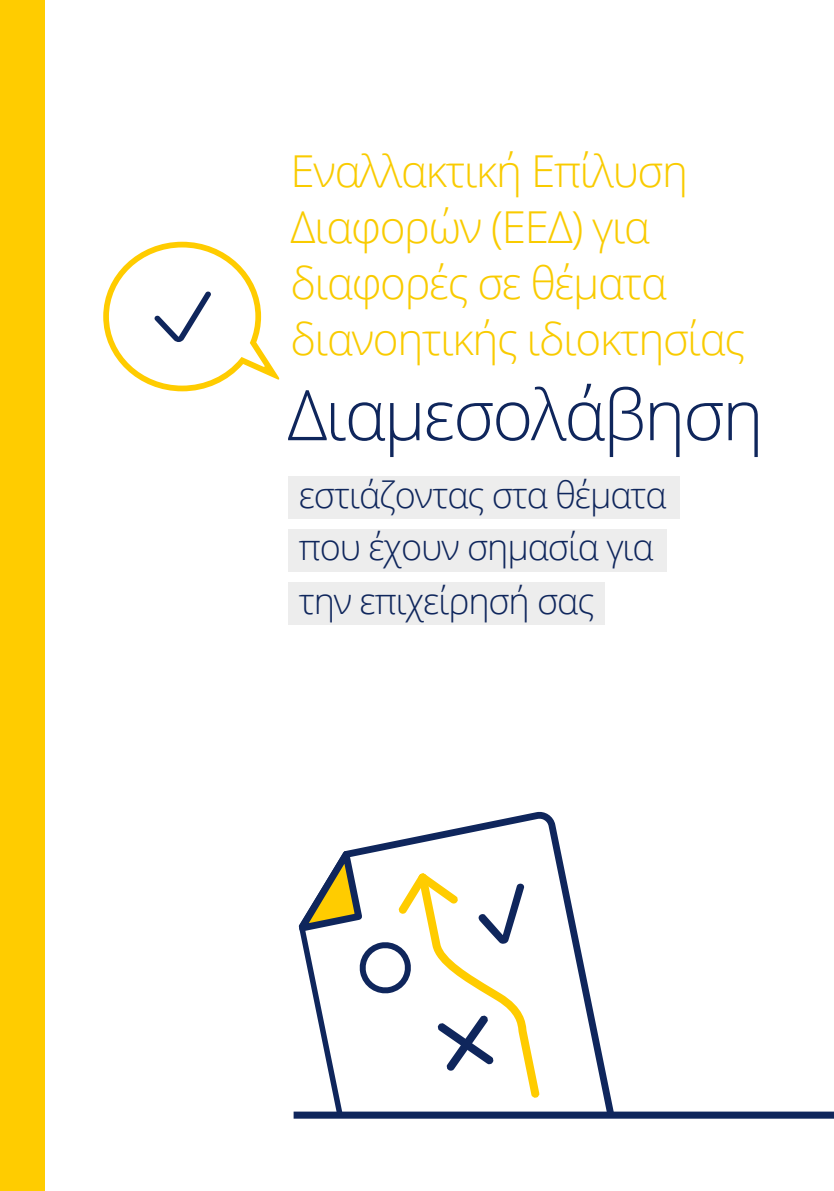
<style>
.page{position:relative;width:834px;height:1191px;background:#fff}
.page>*{position:absolute;margin:0;border:0;box-sizing:border-box;transform-origin:0 0}
.t1{font:300 70px "Open Sans";letter-spacing:-.03em;color:#0f265c}
.t2{font:300 44px/56px "Open Sans";letter-spacing:-.03em;color:#f9cb00}
.t3{font:300 36px/53px "Open Sans";letter-spacing:-.03em;color:#0f265c}
</style>
<div class="page">
<svg style="left:293px;top:811px;width:321px;height:308px"></svg>
<svg style="left:293px;top:836px;width:246px;height:264px"></svg>
<div style="left:306px;top:1114px;width:440px;height:77px;background:#fff"></div>
<div style="left:293px;top:1111px;width:540px;height:7px;background:#0f265c"></div>
<div style="left:288px;top:582px;width:316px;height:42px;background:#ededed"></div>
<div style="left:288px;top:476px;width:391px;height:43px;background:#ededed"></div>
<div style="left:288px;top:529px;width:378px;height:43px;background:#ededed"></div>
<svg style="left:103px;top:242px;width:177px;height:149px"></svg>
<div style="left:0;top:0;width:44px;height:1191px;background:#fc0"></div>
<p class="t2" style="left:290px;top:142px;width:456px">Εναλλακτική Επίλυση<br>Διαφορών (ΕΕΔ) για διαφορές σε θέματα διανοητικής ιδιοκτησίας</p>
<h1 class="t1" style="left:287px;top:367px;width:477px">Διαμεσολάβηση</h1>
<p class="t3" style="left:299px;top:468px;width:369px">εστιάζοντας στα θέματα που έχουν σημασία για την επιχείρησή σας</p>
</div>
